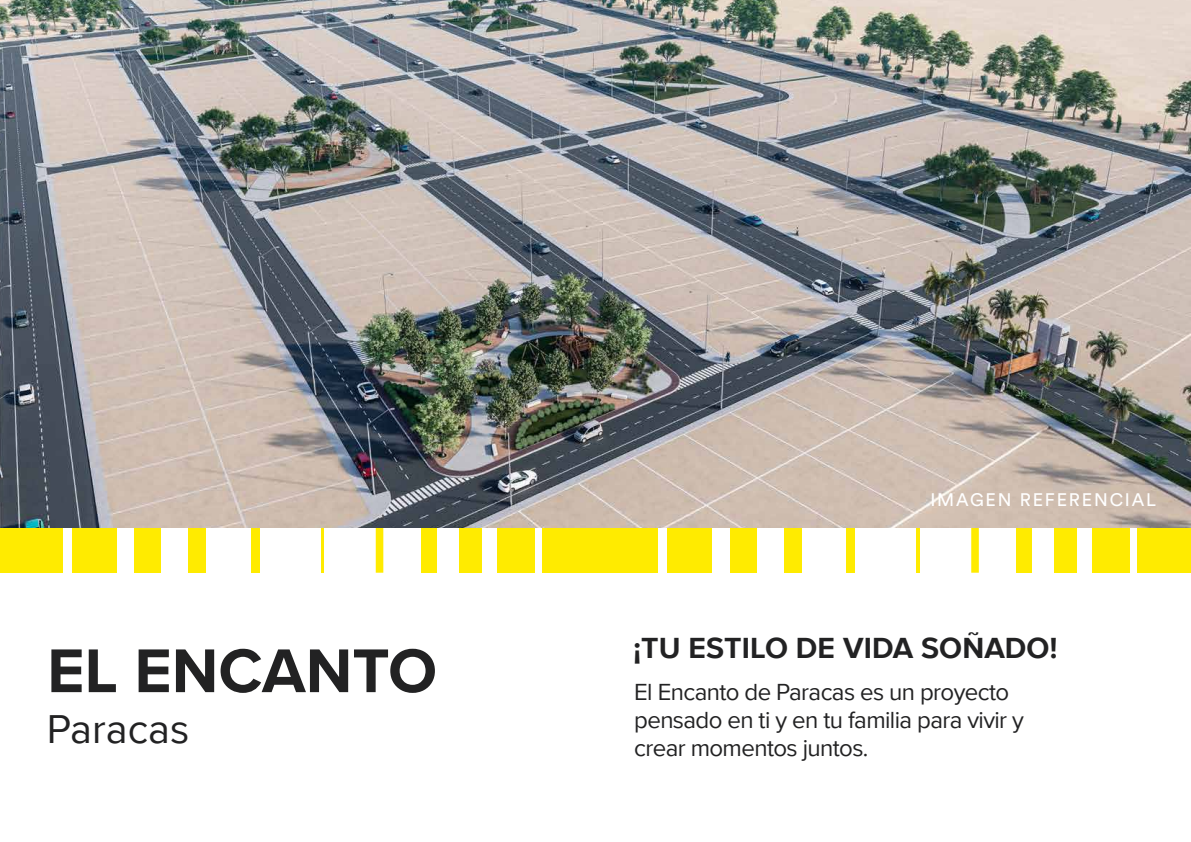
<style>
.page{position:relative;width:1191px;height:842px;background:#fff}
.page>*{position:absolute;margin:0;border:0;box-sizing:border-box;transform-origin:0 0}
.t1{font:700 64px "Proxima Nova";color:#222223}
.t2{font:41.5px "Proxima Nova";color:#222223}
.t3{font:700 30px "Proxima Nova";letter-spacing:.005em;color:#222223}
.t4{font:24px/28px "Proxima Nova";letter-spacing:-.025em;color:#222223}
.t5{font:18px "Circular Std";letter-spacing:.1em;color:#fff}
</style>
<div class="page">
<div style="left:0;top:527px;width:63px;height:46px;background:#ffeb00"></div>
<div style="left:72px;top:527px;width:44px;height:46px;background:#ffeb00"></div>
<div style="left:134px;top:527px;width:27px;height:46px;background:#ffeb00"></div>
<div style="left:188px;top:527px;width:18px;height:46px;background:#ffeb00"></div>
<div style="left:251px;top:527px;width:9px;height:46px;background:#ffeb00"></div>
<hr style="left:321px;top:527px;width:2px;height:46px;background:#ffeb00">
<div style="left:542px;top:527px;width:53px;height:46px;background:#ffeb00"></div>
<div style="left:497px;top:527px;width:38px;height:46px;background:#ffeb00"></div>
<div style="left:459px;top:527px;width:23px;height:46px;background:#ffeb00"></div>
<div style="left:421px;top:527px;width:15px;height:46px;background:#ffeb00"></div>
<div style="left:376px;top:527px;width:7px;height:46px;background:#ffeb00"></div>
<hr style="left:323px;top:527px;width:1px;height:46px;background:#ffeb00">
<div style="left:595px;top:527px;width:63px;height:46px;background:#ffeb00"></div>
<div style="left:667px;top:527px;width:45px;height:46px;background:#ffeb00"></div>
<div style="left:730px;top:527px;width:27px;height:46px;background:#ffeb00"></div>
<div style="left:783px;top:527px;width:18px;height:46px;background:#ffeb00"></div>
<div style="left:846px;top:527px;width:9px;height:46px;background:#ffeb00"></div>
<hr style="left:916px;top:527px;width:2px;height:46px;background:#ffeb00">
<div style="left:1138px;top:527px;width:53px;height:46px;background:#ffeb00"></div>
<div style="left:1092px;top:527px;width:38px;height:46px;background:#ffeb00"></div>
<div style="left:1054px;top:527px;width:23px;height:46px;background:#ffeb00"></div>
<div style="left:1016px;top:527px;width:15px;height:46px;background:#ffeb00"></div>
<div style="left:971px;top:527px;width:7px;height:46px;background:#ffeb00"></div>
<hr style="left:918px;top:527px;width:1px;height:46px;background:#ffeb00">
<img style="left:0;top:0;width:1191px;height:527px">
<h1 class="t1" style="left:47px;top:623px;width:391px">EL ENCANTO</h1>
<h2 class="t2" style="left:47px;top:698px;width:144px">Paracas</h2>
<p class="t5" style="left:930px;top:489px;width:227px">IMAGEN REFERENCIAL</p>
<p class="t3" style="left:633px;top:625px;width:425px">¡TU ESTILO DE VIDA SOÑADO!</p>
<p class="t4" style="left:634px;top:677px;width:391px">El Encanto de Paracas es un proyecto pensado en ti y en tu familia para vivir y crear momentos juntos.</p>
</div>
